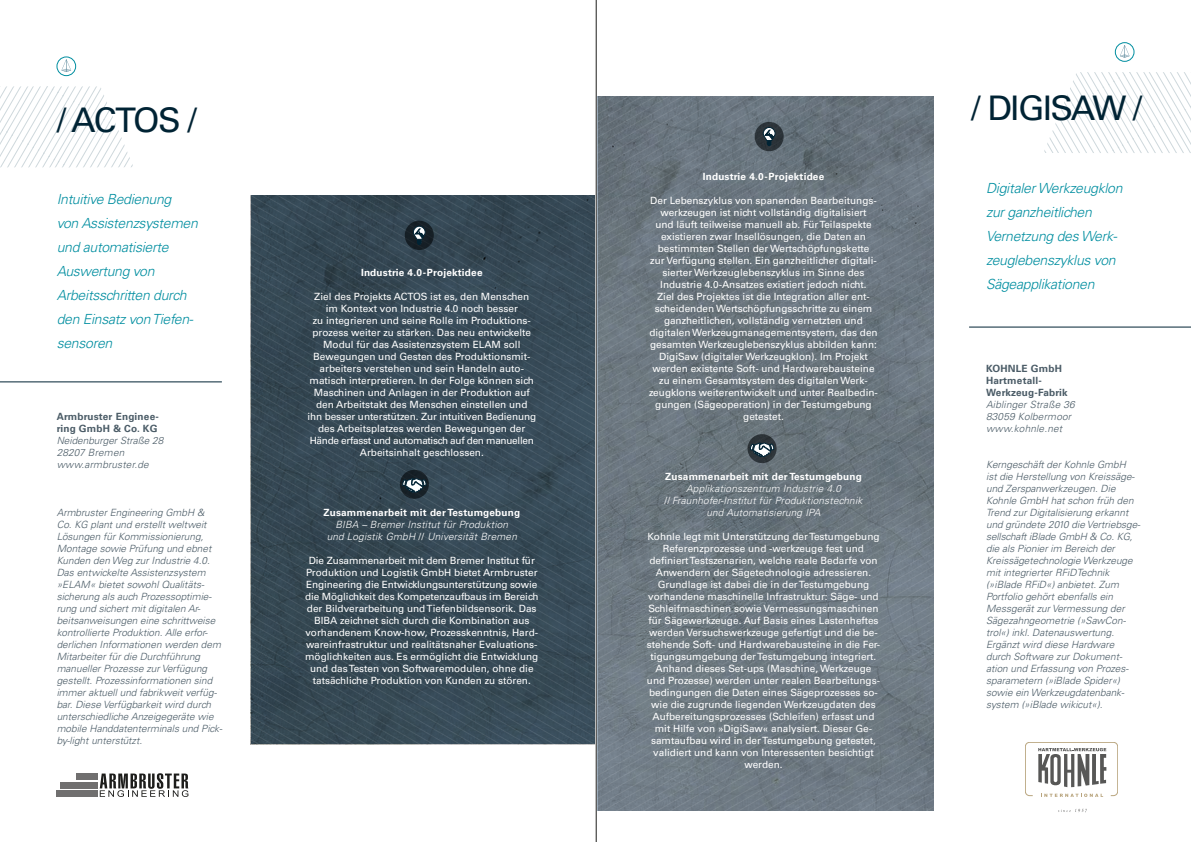
<style>
.page{position:relative;width:1191px;height:842px;background:#fff}
.page>*{position:absolute;margin:0;border:0;box-sizing:border-box;transform-origin:0 0}
.t1{font:34px "Univers LT Pro 55 Roman";letter-spacing:-.05em;color:#002334}
.t2{font:italic 300 14px/24px "Univers LT Pro 45";letter-spacing:-.02em;color:#008ea0}
.t3{font:10px/12px "Univers LT Pro 55 Roman";color:#fff;text-align:center}
.t4{font:italic 300 10px/12px "Univers LT Pro 45";color:#4b5c67}
.t5{font:italic 300 10px/12px "Univers LT Pro 45";letter-spacing:.02em;color:#fff;text-align:center}
.t6{font:700 10px/12px "Univers LT Pro 65";letter-spacing:.02em;color:#fff;text-align:center}
.t7{font:italic 300 10px "Univers LT Pro 45";letter-spacing:.02em;color:#4b5c67}
.t8{font:700 10px/12px "Univers LT Pro 65";letter-spacing:.02em;color:#4b5c67}
.s1{font-family:"Univers LT Pro 65";font-weight:700;font-style:normal}
.s2{font-family:"Univers LT Pro 55 Roman";font-weight:400;font-style:normal}
.s3{font-family:"Univers LT Pro 45";font-weight:300;font-style:italic}
</style>
<div class="page">
<hr style="left:596px;top:0;width:1px;height:842px;background:#1d1d1b">
<svg style="left:597px;top:96px;width:336px;height:715px;background:#6c7780"></svg>
<svg style="left:251px;top:195px;width:343px;height:549px;background:#374956"></svg>
<svg style="left:1044px;top:72px;width:147px;height:81px"></svg>
<div style="left:76px;top:773px;width:22px;height:7px;background:#706f6f"></div>
<div style="left:61px;top:782px;width:37px;height:6px;background:#706f6f"></div>
<div style="left:57px;top:790px;width:41px;height:7px;background:#706f6f"></div>
<svg style="left:100px;top:773px;width:88px;height:24px"></svg>
<hr style="left:0;top:382px;width:222px;height:1px;background:#002334">
<hr style="left:969px;top:327px;width:222px;height:1px;background:#002334">
<svg style="left:0;top:86px;width:133px;height:81px"></svg>
<svg style="left:57px;top:57px;width:19px;height:19px"></svg>
<div style="left:57px;top:57px;width:19px;height:19px;border:1px solid #008ea0;border-radius:50%"></div>
<svg style="left:61px;top:59px;width:10px;height:14px"></svg>
<svg style="left:1115px;top:43px;width:19px;height:18px"></svg>
<div style="left:1115px;top:42px;width:19px;height:20px;border:1px solid #008ea0;border-radius:50%"></div>
<svg style="left:1119px;top:45px;width:10px;height:13px"></svg>
<div style="left:400px;top:470px;width:29px;height:29px;background:#172127;border-radius:50%"></div>
<svg style="left:402px;top:478px;width:24px;height:14px"></svg>
<svg style="left:747px;top:434px;width:29px;height:29px"></svg>
<svg style="left:750px;top:443px;width:24px;height:14px"></svg>
<svg style="left:1038px;top:748px;width:68px;height:39px"></svg>
<svg style="left:1058px;top:809px;width:29px;height:3px"></svg>
<svg style="left:1041px;top:796px;width:62px;height:1px"></svg>
<div style="left:1025px;top:742px;width:93px;height:54px;border:1px solid #b9a57e;border-radius:4px"></div>
<div style="left:754px;top:122px;width:29px;height:29px;background:#2c3439;border-radius:50%"></div>
<svg style="left:763px;top:127px;width:12px;height:19px"></svg>
<div style="left:405px;top:221px;width:29px;height:29px;background:#162026;border-radius:50%"></div>
<svg style="left:413px;top:226px;width:12px;height:19px"></svg>
<p class="t1" style="left:57px;top:96px;width:142px">/ ACTOS /</p>
<p class="t1" style="left:971px;top:84px;width:172px">/ DIGISAW /</p>
<p class="t6" style="left:702px;top:170px;width:123px">Industrie 4.0-Projektidee</p>
<p class="t3" style="left:650px;top:194px;width:228px">Der Lebenszyklus von spanenden Bearbeitungs‑ werkzeugen ist nicht vollständig digitalisiert</p>
<p class="t3" style="left:655px;top:218px;width:218px">und läuft teilweise manuell ab. Für Teilaspekte</p>
<p class="t3" style="left:649px;top:230px;width:230px">existieren zwar Insellösungen, die Daten an bestimmten Stellen der Wertschöpfungskette<br>zur Verfügung stellen. Ein ganzheitlicher digitali‑ sierter Werkzeuglebenszyklus im Sinne des Industrie 4.0-Ansatzes existiert jedoch nicht.<br>Ziel des Projektes ist die Integration aller ent‑ scheidenden Wertschöpfungsschritte zu einem ganzheitlichen, vollständig vernetzten und digitalen Werkzeugmanagementsystem, das den gesamten Werkzeuglebenszyklus abbilden kann:<br>DigiSaw (digitaler Werkzeugklon). Im Projekt werden existente Soft- und Hardwarebausteine zu einem Gesamtsystem des digitalen Werk‑ zeugklons weiterentwickelt und unter Realbedin‑ gungen (Sägeoperation) in der Testumgebung getestet.</p>
<p class="t2" style="left:57px;top:187px;width:143px">Intuitive Bedienung<br>von Assistenzsystemen und automatisierte<br>Auswertung von<br>Arbeitsschritten durch den Einsatz von Tiefen&shy;sensoren</p>
<p class="t2" style="left:986px;top:176px;width:138px">Digitaler Werkzeugklon zur ganzheitlichen<br>Vernetzung des Werk&shy;zeuglebenszyklus von<br>Sägeapplikationen</p>
<p class="t6" style="left:361px;top:266px;width:123px">Industrie 4.0-Projektidee</p>
<p class="t3" style="left:307px;top:290px;width:230px">Ziel des Projekts ACTOS ist es, den Menschen im Kontext von Industrie 4.0 noch besser<br>zu integrieren und seine Rolle im Produktions&shy;prozess weiter zu stärken. Das neu entwickelte Modul für das Assistenzsystem ELAM soll Bewegungen und Gesten des Produktionsmit&shy;arbeiters verstehen und sein Handeln auto&shy;matisch interpretieren. In der Folge können sich Maschinen und Anlagen in der Produktion auf den Arbeitstakt des Menschen einstellen und<br>ihn besser unterstützen. Zur intuitiven Bedienung des Arbeitsplatzes werden Bewegungen der Hände erfasst und automatisch auf den manuellen Arbeitsinhalt geschlossen.</p>
<p class="t8" style="left:986px;top:362px;width:83px">KOHNLE GmbH<br>Hartmetall-<br>Werkzeug-Fabrik</p>
<p class="t7" style="left:986px;top:398px;width:90px">Aiblinger Straße 36</p>
<p class="t7" style="left:986px;top:410px;width:87px">83059 Kolbermoor</p>
<p class="t7" style="left:986px;top:422px;width:78px">www.kohnle.net</p>
<p class="t8" style="left:57px;top:410px;width:104px">Armbruster Enginee&shy;ring GmbH &amp; Co. KG</p>
<p class="t4" style="left:57px;top:435px;width:108px">Neidenburger Straße 28</p>
<p class="t7" style="left:57px;top:446px;width:69px">28207 Bremen</p>
<p class="t7" style="left:57px;top:458px;width:94px">www.armbruster.de</p>
<p class="t4" style="left:986px;top:459px;width:155px">Kerngeschäft der Kohnle GmbH<br>ist die Herstellung von Kreissäge&shy;und Zerspanwerkzeugen. Die<br>Kohnle GmbH hat schon früh den<br>Trend zur Digitalisierung erkannt und gründete 2010 die Vertriebsge&shy;sellschaft iBlade GmbH &amp; Co. KG, die als Pionier im Bereich der<br>Kreissägetechnologie Werkzeuge mit integrierter RFiDTechnik (»iBlade RFiD«) anbietet. Zum<br>Portfolio gehört ebenfalls ein<br>Messgerät zur Vermessung der<br>Sägezahngeometrie (»SawCon&shy;trol«) inkl. Datenauswertung.<br>Ergänzt wird diese Hardware</p>
<p class="t4" style="left:986px;top:651px;width:144px">durch Software zur Dokument&shy;ation und Erfassung von Prozes&shy;sparametern (»iBlade Spider«) sowie ein Werkzeugdatenbank&shy;system (»iBlade wikicut«).</p>
<p class="t5" style="left:664px;top:471px;width:199px"><span class="s1">Zusammenarbeit mit der Testumgebung </span>Applikationszentrum Industrie 4.0<br><span class="s2">//</span> Fraunhofer-Institut für Produktionstechnik und Automatisierung IPA</p>
<p class="t3" style="left:647px;top:530px;width:234px">Kohnle legt mit Unterstützung der Testumgebung</p>
<p class="t3" style="left:647px;top:542px;width:235px">Referenzprozesse und -werkzeuge fest und definiert Testszenarien, welche reale Bedarfe von Anwendern der Sägetechnologie adressieren.<br>Grundlage ist dabei die in der Testumgebung vorhandene maschinelle Infrastruktur: Säge- und Schleifmaschinen sowie Vermessungsmaschinen für Sägewerkzeuge. Auf Basis eines Lastenheftes werden Versuchswerkzeuge gefertigt und die be‑ stehende Soft- und Hardwarebausteine in die Fer‑ tigungsumgebung der Testumgebung integriert.<br>Anhand dieses Set-ups (Maschine, Werkzeuge und Prozesse) werden unter realen Bearbeitungs‑ bedingungen die Daten eines Sägeprozesses so‑ wie die zugrunde liegenden Werkzeugdaten des Aufbereitungsprozesses (Schleifen) erfasst und mit Hilfe von »DigiSaw« analysiert. Dieser Ge‑ samtaufbau wird in der Testumgebung getestet, validiert und kann von Interessenten besichtigt werden.</p>
<p class="t4" style="left:57px;top:507px;width:167px">Armbruster Engineering GmbH &amp;<br>Co. KG plant und erstellt weltweit Lösungen für Kommissionierung, Montage sowie Prüfung und ebnet Kunden den Weg zur Industrie 4.0.<br>Das entwickelte Assistenzsystem »ELAM« bietet sowohl Qualitäts&shy;sicherung als auch Prozessoptimie&shy;rung und sichert mit digitalen Ar&shy;beitsanweisungen eine schrittweise kontrollierte Produktion. Alle erfor&shy;derlichen Informationen werden dem Mitarbeiter für die Durchführung manueller Prozesse zur Verfügung gestellt. Prozessinformationen sind immer aktuell und fabrikweit verfüg&shy;bar. Diese Verfügbarkeit wird durch unterschiedliche Anzeigegeräte wie mobile Handdatenterminals und Pick&shy;by-light unterstützt.</p>
<p class="t6" style="left:323px;top:506px;width:198px">Zusammenarbeit mit der Testumgebung<br><span class="s3">BIBA – Bremer Institut für Produktion</span></p>
<p class="t5" style="left:327px;top:531px;width:192px">und Logistik GmbH <span class="s2">//</span> Universität Bremen</p>
<p class="t3" style="left:305px;top:554px;width:235px">Die Zusammenarbeit mit dem Bremer Institut für Produktion und Logistik GmbH bietet Armbruster Engineering die Entwicklungsunterstützung sowie die Möglichkeit des Kompetenzaufbaus im Bereich der Bildverarbeitung und Tiefenbildsensorik. Das BIBA zeichnet sich durch die Kombination aus vorhandenem Know--how, Prozesskenntnis, Hard‑ wareinfrastruktur und realitätsnaher Evaluations‑ möglichkeiten aus. Es ermöglicht die Entwicklung und das Testen von Softwaremodulen, ohne die tatsächliche Produktion von Kunden zu stören.</p>
</div>
